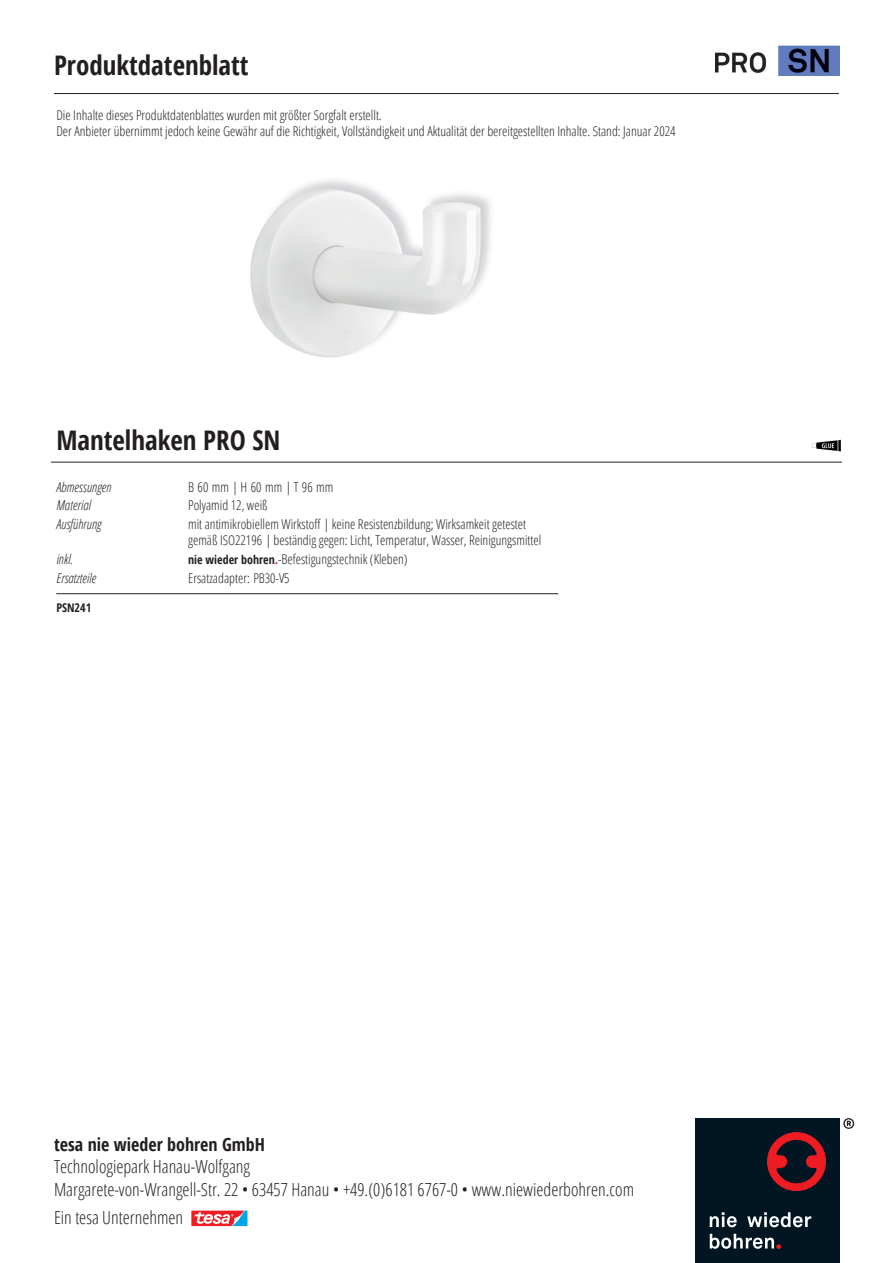
<style>
.page{position:relative;width:893px;height:1263px;background:#fff}
.page>*{position:absolute;margin:0;border:0;box-sizing:border-box;transform-origin:0 0}
.t1{font:700 condensed 27px "Open Sans";color:#231f20}
.t2{font:300 condensed 18px/22.5px "Open Sans";color:#231f20}
.t3{font:700 condensed 18px "Open Sans";color:#231f20}
.Text{font:300 condensed 13.5px/16.2px "Open Sans";color:#231f20}
.t4{font:italic 300 condensed 13.5px "Open Sans";color:#231f20}
.t5{font:700 condensed 12px "Open Sans";color:#231f20}
.s1{font-weight:700;font-size:12px}
.s2{font-weight:700;font-size:12px;color:#d1232a}
</style>
<div class="page">
<img style="left:250px;top:180px;width:241px;height:178px">
<img style="left:715px;top:45px;width:125px;height:30px">
<hr style="left:51px;top:462px;width:791px;height:1px;background:#231f20">
<img style="left:811px;top:439px;width:30px;height:13px">
<hr style="left:56px;top:593px;width:502px;height:1px;background:#231f20">
<div style="left:695px;top:1118px;width:145px;height:145px;background:#011622"></div>
<svg style="left:710px;top:1212px;width:27px;height:15px"></svg>
<svg style="left:747px;top:1212px;width:64px;height:15px"></svg>
<svg style="left:710px;top:1234px;width:71px;height:15px"></svg>
<svg style="left:767px;top:1132px;width:59px;height:59px"></svg>
<svg style="left:843px;top:1118px;width:11px;height:11px"></svg>
<svg style="left:191px;top:1210px;width:57px;height:17px"></svg>
<hr style="left:54px;top:93px;width:785px;height:1px;background:#231f20">
<p class="t1" style="left:54px;top:46px;width:196px">Produktdatenblatt</p>
<p class="Text" style="left:56px;top:106px;width:327px">Die Inhalte dieses Produktdatenblattes wurden mit größter Sorgfalt erstellt.</p>
<p class="Text" style="left:56px;top:123px;width:621px">Der Anbieter übernimmt jedoch keine Gewähr auf die Richtigkeit, Vollständigkeit und Aktualität der bereitgestellten Inhalte. Stand: Januar 2024</p>
<h1 class="t1" style="left:56px;top:421px;width:226px">Mantelhaken PRO SN</h1>
<p class="t4" style="left:56px;top:477px;width:57px">Abmessungen</p>
<p class="Text" style="left:188px;top:478px;width:147px">B 60 mm | H 60 mm | T 96 mm</p>
<p class="t4" style="left:56px;top:496px;width:36px">Material</p>
<p class="Text" style="left:188px;top:497px;width:81px">Polyamid 12, weiß</p>
<p class="t4" style="left:56px;top:515px;width:47px">Ausführung</p>
<p class="Text" style="left:188px;top:516px;width:355px">mit antimikrobiellem Wirkstoff | keine Resistenzbildung; Wirksamkeit getestet gemäß ISO22196 | beständig gegen: Licht, Temperatur, Wasser, Reinigungsmittel</p>
<p class="t4" style="left:56px;top:550px;width:18px">inkl.</p>
<p class="Text" style="left:188px;top:551px;width:221px"><span class="s1">nie wieder bohren</span><span class="s2">.</span>-Befestigungstechnik (Kleben)</p>
<p class="t4" style="left:56px;top:569px;width:41px">Ersatzteile</p>
<p class="Text" style="left:188px;top:570px;width:103px">Ersatzadapter: PB30-V5</p>
<p class="t5" style="left:56px;top:599px;width:36px">PSN241</p>
<h2 class="t3" style="left:54px;top:1132px;width:212px">tesa nie wieder bohren GmbH</h2>
<h2 class="t2" style="left:54px;top:1155px;width:582px">Technologiepark Hanau-Wolfgang<br>Margarete-von-Wrangell-Str. 22 • 63457 Hanau • +49.(0)6181 6767-0 • www.niewiederbohren.com</h2>
<h2 class="t2" style="left:54px;top:1206px;width:131px">Ein tesa Unternehmen</h2>
</div>
